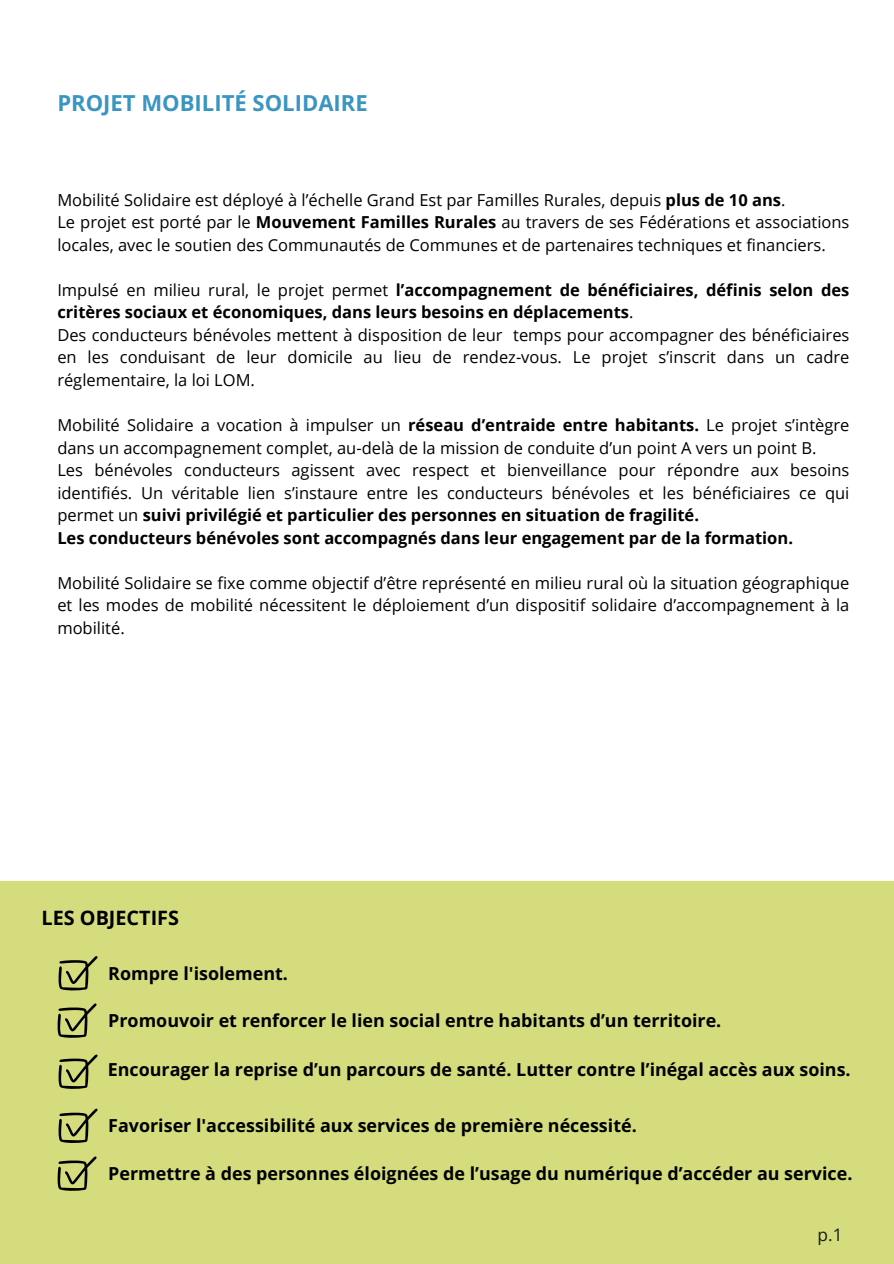
<style>
.page{position:relative;width:894px;height:1264px;background:#fff}
.page>*{position:absolute;margin:0;border:0;box-sizing:border-box;transform-origin:0 0}
.t1{font:700 22.05px "Open Sans";color:#3a96c0}
.t2{font:700 19.8px "Open Sans";color:#000}
.t3{font:700 17.85px "Open Sans";color:#000}
.t4{font:17.25px "Open Sans";color:#1a1a1a}
.t5{font:16.5px/22.5px "Open Sans";color:#000;text-align:justify}
.t6{font:700 16.5px/22.5px "Open Sans";color:#000}
.s1{font-weight:700}
.s2{font-weight:400}
</style>
<div class="page">
<div style="left:0;top:880px;width:893px;height:383px;background:#d4dc7e"></div>
<svg style="left:58px;top:956px;width:40px;height:34px"></svg>
<svg style="left:57px;top:1003px;width:40px;height:35px"></svg>
<svg style="left:58px;top:1054px;width:40px;height:35px"></svg>
<svg style="left:58px;top:1108px;width:40px;height:35px"></svg>
<svg style="left:57px;top:1156px;width:40px;height:35px"></svg>
<p class="t1" style="left:57px;top:87px;width:312px">PROJET MOBILITÉ SOLIDAIRE</p>
<p class="t5" style="left:57px;top:188px;width:729px">Mobilité Solidaire est déployé à l’échelle Grand Est par Familles Rurales, depuis <span class="s1">plus de 10 ans</span>.</p>
<p class="t5" style="left:57px;top:211px;width:793px">Le projet est porté par le <span class="s1">Mouvement Familles Rurales</span> au travers de ses Fédérations et associations locales, avec le soutien des Communautés de Communes et de partenaires techniques et financiers.</p>
<p class="t6" style="left:57px;top:278px;width:793px"><span class="s2">Impulsé en milieu rural, le projet permet</span> l’accompagnement de bénéficiaires, définis selon des critères sociaux et économiques, dans leurs besoins en déplacements<span class="s2">.</span></p>
<h2 class="t5" style="left:57px;top:323px;width:793px">Des conducteurs bénévoles mettent à disposition de leur temps pour accompagner des bénéficiaires en les conduisant de leur domicile au lieu de rendez-vous. Le projet s’inscrit dans un cadre réglementaire, la loi LOM.</h2>
<p class="t5" style="left:57px;top:413px;width:793px">Mobilité Solidaire a vocation à impulser un <span class="s1">réseau d’entraide entre habitants.</span> Le projet s’intègre dans un accompagnement complet, au-delà de la mission de conduite d’un point A vers un point B.</p>
<h3 class="t5" style="left:57px;top:458px;width:793px">Les bénévoles conducteurs agissent avec respect et bienveillance pour répondre aux besoins identifiés. Un véritable lien s’instaure entre les conducteurs bénévoles et les bénéficiaires ce qui permet un <span class="s1">suivi privilégié et particulier des personnes en situation de fragilité.</span></h3>
<p class="t6" style="left:57px;top:526px;width:737px">Les conducteurs bénévoles sont accompagnés dans leur engagement par de la formation.</p>
<h3 class="t5" style="left:57px;top:571px;width:793px">Mobilité Solidaire se fixe comme objectif d’être représenté en milieu rural où la situation géographique et les modes de mobilité nécessitent le déploiement d’un dispositif solidaire d’accompagnement à la mobilité.</h3>
<h1 class="t2" style="left:42px;top:903px;width:139px">LES OBJECTIFS</h1>
<p class="t3" style="left:108px;top:960px;width:181px">Rompre l'isolement.</p>
<p class="t3" style="left:108px;top:1008px;width:614px">Promouvoir et renforcer le lien social entre habitants d’un territoire.</p>
<p class="t3" style="left:108px;top:1056px;width:744px">Encourager la reprise d’un parcours de santé. Lutter contre l’inégal accès aux soins.</p>
<p class="t3" style="left:108px;top:1113px;width:530px">Favoriser l'accessibilité aux services de première nécessité.</p>
<p class="t3" style="left:108px;top:1160px;width:745px">Permettre à des personnes éloignées de l’usage du numérique d’accéder au service.</p>
<p class="t4" style="left:817px;top:1222px;width:27px">p.1</p>
</div>
